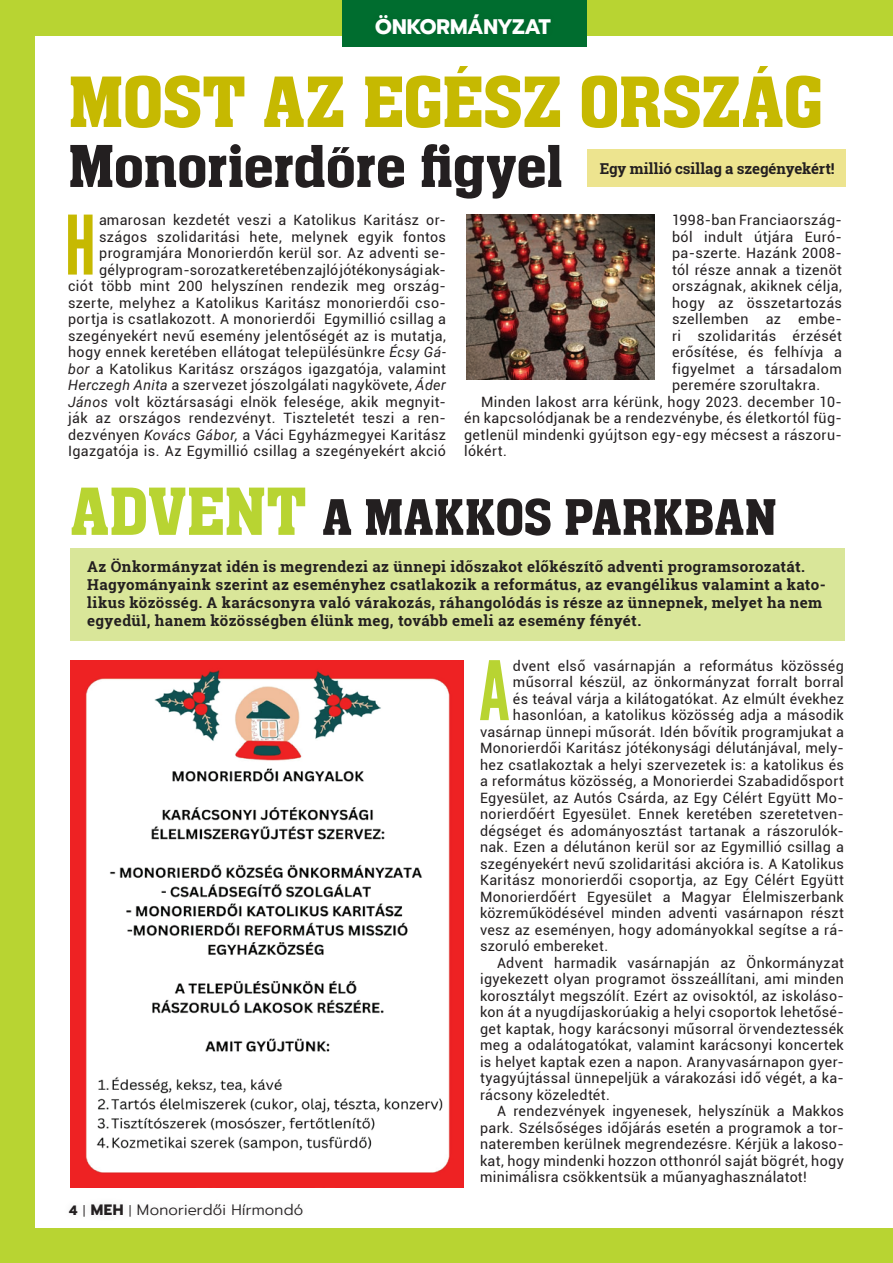
<style>
.page{position:relative;width:893px;height:1263px;background:#fff}
.page>*{position:absolute;margin:0;border:0;box-sizing:border-box;transform-origin:0 0}
.t1{font:81.6px "League Gothic";color:#b8d432}
.t2{font:81.6px "League Gothic";color:#c6b901}
.t3{font:72px "aka Chen";letter-spacing:-.01em;color:#c6b901}
.t4{font:60px "aka Chen";letter-spacing:-.005em;color:#231f20}
.t5{font:51px "aka Chen";letter-spacing:-.005em;color:#231f20}
.t6{font:700 21px "Prompt";letter-spacing:-.025em;color:#fff}
.t7{font:700 15px/18px "Roboto Slab";letter-spacing:.02em;color:#231f20}
.t8{font:700 15px "Roboto Slab";letter-spacing:-.005em;color:#231f20}
.t9{font:300 15px "Prompt";letter-spacing:.01em;color:#231f20}
.t10{font:14.25px/16.5px "Roboto";letter-spacing:.025em;color:#231f20;text-align:right}
.s1{font-style:italic}
.s2{font-size:67.5px;color:#b8d432}
.s3{font-weight:700;font-size:13.5px}
.s4{font-size:12px}
.s5{font-weight:700}
</style>
<div class="page">
<div style="left:0;top:1229px;width:893px;height:34px;background:#b8d432"></div>
<div style="left:0;top:0;width:893px;height:35px;background:#b8d432"></div>
<div style="left:0;top:0;width:34px;height:1263px;background:#b8d432"></div>
<div style="left:342px;top:0;width:245px;height:47px;background:#006d2f"></div>
<div style="left:70px;top:548px;width:775px;height:93px;background:#d9e699"></div>
<div style="left:587px;top:149px;width:258px;height:38px;background:#ede48f"></div>
<img style="left:70px;top:660px;width:393px;height:527px">
<img style="left:466px;top:215px;width:189px;height:165px">
<h3 class="t6" style="left:375px;top:11px;width:177px">ÖNKORMÁNYZAT</h3>
<h2 class="t3" style="left:68px;top:66px;width:756px">MOST AZ EGÉSZ ORSZÁG</h2>
<h3 class="t4" style="left:68px;top:136px;width:496px">Monorierdőre figyel</h3>
<h1 class="t2" style="left:65px;top:197px;width:33px">H</h1>
<p class="t8" style="left:600px;top:158px;width:236px">Egy millió csillag a szegényekért!</p>
<p class="t10" style="left:68px;top:211px;width:379px">amarosan kezdetét veszi a Katolikus Karitász or&shy;szágos szolidaritási hete, melynek egyik fontos programjára Monorierdőn kerül sor. Az adventi se&shy;gélyprogram-sorozat keretében zajló jótékonysági ak-<br>ciót több mint 200 helyszínen rendezik meg ország&shy;szerte, melyhez a Katolikus Karitász monorierdői cso&shy;portja is csatlakozott. A monorierdői Egymillió csillag a szegényekért nevű esemény jelentőségét az is mutatja, hogy ennek keretében ellátogat településünkre <span class="s1">Écsy Gá&shy;bor</span> a Katolikus Karitász országos igazgatója, valamint <span class="s1">Herczegh Anita</span> a szervezet jószolgálati nagykövete, <span class="s1">Áder János</span> volt köztársasági elnök felesége, akik megnyit&shy;ják az országos rendezvényt. Tiszteletét teszi a ren&shy;dezvényen <span class="s1">Kovács Gábor,</span> a Váci Egyházmegyei Karitász Igazgatója is. Az Egymillió csillag a szegényekért akció</p>
<p class="t10" style="left:672px;top:211px;width:172px">1998-ban Franciaország-</p>
<p class="t10" style="left:672px;top:228px;width:172px">ból indult útjára Euró-</p>
<p class="t10" style="left:672px;top:244px;width:172px">pa-szerte. Hazánk 2008-</p>
<p class="t10" style="left:672px;top:261px;width:172px">tól része annak a tizenöt</p>
<p class="t10" style="left:672px;top:277px;width:171px">országnak, akiknek célja,</p>
<p class="t10" style="left:672px;top:294px;width:172px">hogy az összetartozás</p>
<p class="t10" style="left:672px;top:310px;width:172px">szellemben az embe-</p>
<p class="t10" style="left:672px;top:327px;width:172px">ri szolidaritás érzését</p>
<p class="t10" style="left:672px;top:343px;width:172px">erősítése, és felhívja a</p>
<p class="t10" style="left:672px;top:360px;width:172px">figyelmet a társadalom</p>
<p class="t10" style="left:672px;top:376px;width:150px">peremére szorultakra.</p>
<p class="t10" style="left:481px;top:393px;width:362px">Minden lakost arra kérünk, hogy 2023. december 10-</p>
<p class="t10" style="left:464px;top:409px;width:379px">én kapcsolódjanak be a rendezvénybe, és életkortól füg-</p>
<p class="t10" style="left:464px;top:426px;width:379px">getlenül mindenki gyújtson egy-egy mécsest a rászoru-</p>
<p class="t10" style="left:464px;top:442px;width:45px">lókért.</p>
<h3 class="t5" style="left:70px;top:492px;width:708px"><span class="s2">ADVENT</span> A MAKKOS PARKBAN</h3>
<p class="t7" style="left:87px;top:558px;width:740px">Az Önkormányzat idén is megrendezi az ünnepi időszakot előkészítő adventi programsorozatát.<br>Hagyományaink szerint az eseményhez csatlakozik a református, az evangélikus valamint a kato&shy;likus közösség. A karácsonyra való várakozás, ráhangolódás is része az ünnepnek, melyet ha nem egyedül, hanem közösségben élünk meg, tovább emeli az esemény fényét.</p>
<p class="t9" style="left:69px;top:1199px;width:236px"><span class="s3">4</span> <span class="s4">|</span> <span class="s5">MEH</span> <span class="s4">|</span> Monorierdői Hírmondó</p>
<h1 class="t1" style="left:479px;top:642px;width:32px">A</h1>
<p class="t10" style="left:513px;top:657px;width:332px">dvent első vasárnapján a református közösség</p>
<p class="t10" style="left:513px;top:673px;width:332px">műsorral készül, az önkormányzat forralt borral</p>
<p class="t10" style="left:513px;top:690px;width:332px">és teával várja a kilátogatókat. Az elmúlt évekhez</p>
<p class="t10" style="left:513px;top:706px;width:332px">hasonlóan, a katolikus közösség adja a második</p>
<p class="t10" style="left:480px;top:723px;width:365px">vasárnap ünnepi műsorát. Idén bővítik programjukat a</p>
<p class="t10" style="left:480px;top:739px;width:365px">Monorierdői Karitász jótékonysági délutánjával, mely-</p>
<p class="t10" style="left:480px;top:756px;width:365px">hez csatlakoztak a helyi szervezetek is: a katolikus és</p>
<p class="t10" style="left:480px;top:772px;width:365px">a református közösség, a Monorierdei Szabadidősport</p>
<p class="t10" style="left:480px;top:789px;width:365px">Egyesület, az Autós Csárda, az Egy Célért Együtt Mo-</p>
<p class="t10" style="left:480px;top:805px;width:365px">norierdőért Egyesület. Ennek keretében szeretetven-</p>
<p class="t10" style="left:480px;top:822px;width:365px">dégséget és adományosztást tartanak a rászorulók-</p>
<p class="t10" style="left:480px;top:838px;width:365px">nak. Ezen a délutánon kerül sor az Egymillió csillag a</p>
<p class="t10" style="left:480px;top:855px;width:365px">szegényekért nevű szolidaritási akcióra is. A Katolikus</p>
<p class="t10" style="left:480px;top:871px;width:365px">Karitász monorierdői csoportja, az Egy Célért Együtt</p>
<p class="t10" style="left:480px;top:888px;width:365px">Monorierdőért Egyesület a Magyar Élelmiszerbank</p>
<p class="t10" style="left:480px;top:904px;width:365px">közreműködésével minden adventi vasárnapon részt</p>
<p class="t10" style="left:480px;top:921px;width:365px">vesz az eseményen, hogy adományokkal segítse a rá-</p>
<p class="t10" style="left:480px;top:937px;width:130px">szoruló embereket.</p>
<p class="t10" style="left:497px;top:954px;width:348px">Advent harmadik vasárnapján az Önkormányzat</p>
<p class="t10" style="left:480px;top:970px;width:365px">igyekezett olyan programot összeállítani, ami minden</p>
<p class="t10" style="left:480px;top:987px;width:365px">korosztályt megszólít. Ezért az ovisoktól, az iskoláso-</p>
<p class="t10" style="left:480px;top:1003px;width:365px">kon át a nyugdíjaskorúakig a helyi csoportok lehetősé-</p>
<p class="t10" style="left:480px;top:1020px;width:365px">get kaptak, hogy karácsonyi műsorral örvendeztessék</p>
<p class="t10" style="left:480px;top:1036px;width:365px">meg a odalátogatókat, valamint karácsonyi koncertek</p>
<p class="t10" style="left:480px;top:1053px;width:365px">is helyet kaptak ezen a napon. Aranyvasárnapon gyer-</p>
<p class="t10" style="left:480px;top:1069px;width:365px">tyagyújtással ünnepeljük a várakozási idő végét, a ka-</p>
<p class="t10" style="left:480px;top:1086px;width:131px">rácsony közeledtét.</p>
<p class="t10" style="left:497px;top:1102px;width:348px">A rendezvények ingyenesek, helyszínük a Makkos</p>
<p class="t10" style="left:480px;top:1119px;width:365px">park. Szélsőséges időjárás esetén a programok a tor-</p>
<p class="t10" style="left:480px;top:1135px;width:365px">nateremben kerülnek megrendezésre. Kérjük a lakoso-</p>
<p class="t10" style="left:480px;top:1152px;width:365px">kat, hogy mindenki hozzon otthonról saját bögrét, hogy</p>
<p class="t10" style="left:480px;top:1168px;width:328px">minimálisra csökkentsük a műanyaghasználatot!</p>
</div>
